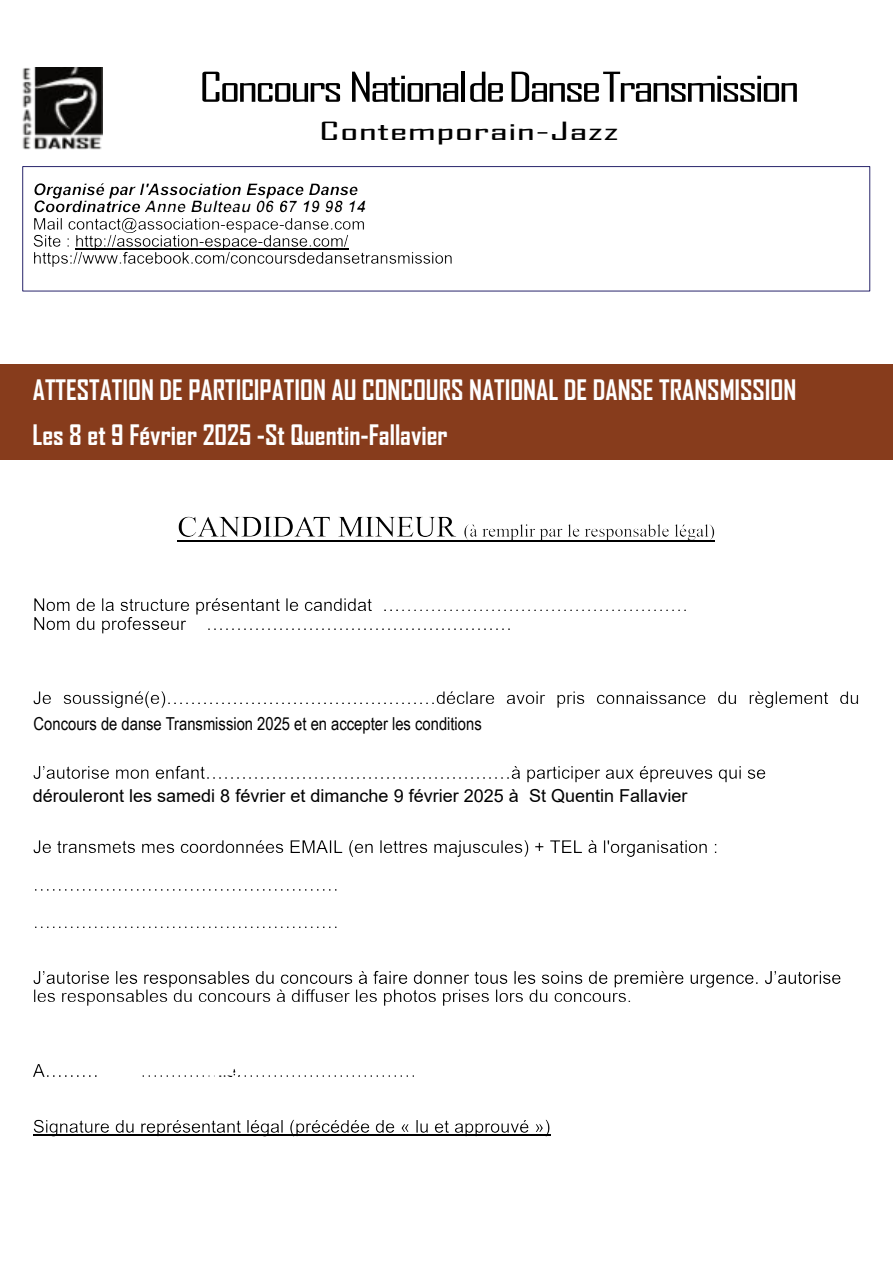
<style>
.page{position:relative;width:894px;height:1263px;background:#fff}
.page>*{position:absolute;margin:0;border:0;box-sizing:border-box;transform-origin:0 0}
.t1{font:39.45px "Agency FB";letter-spacing:-.06em;color:#000;scale:1.41 1}
.t2{font:700 27px "Agency FB";color:#fff}
.t3{font:24px "Agency FB";letter-spacing:.005em;color:#000;scale:2.02 1}
.t4{font:18px/18.6px "Arial";color:#000}
.t5{font:18px/37.5px "Times New Roman";color:#000}
.t6{font:17.85px "Arial";color:#000}
.t7{font:17.85px "Arial Narrow";color:#000}
.t8{font:16.5px/17.1px "Arial";color:#000}
.t9{font:italic 700 16.5px/17.1px "Arial";color:#000}
.s1{font-size:30px}
.s2{font-family:"Times New Roman"}
.s3{font-family:"Arial"}
</style>
<div class="page">
<div style="left:0;top:365px;width:892px;height:95px;background:#873c1c"></div>
<hr style="left:75px;top:248px;width:273px;height:2px;background:#000">
<hr style="left:178px;top:540px;width:286px;height:1px;background:#000">
<hr style="left:464px;top:540px;width:251px;height:1px;background:#000">
<hr style="left:33px;top:1135px;width:517px;height:1px;background:#000">
<img style="left:22px;top:68px;width:81px;height:82px">
<div style="left:23px;top:166px;width:847px;height:125px;border:1px solid #28256b"></div>
<h1 class="t1" style="left:199px;top:72px;width:428px">Concours National de Danse Transmission</h1>
<h3 class="t3" style="left:319px;top:122px;width:150px">Contemporain - Jazz</h3>
<p class="t9" style="left:33px;top:183px;width:334px">Organisé par l'Association Espace Danse<br>Coordinatrice Anne Bulteau 06 67 19 98 14</p>
<p class="t8" style="left:33px;top:217px;width:422px">Mail contact@association-espace-danse.com<br>Site : http://association-espace-danse.com/ https://www.facebook.com/concoursdedansetransmission</p>
<h2 class="t2" style="left:33px;top:379px;width:765px">ATTESTATION DE PARTICIPATION AU CONCOURS NATIONAL DE DANSE TRANSMISSION</h2>
<h2 class="t2" style="left:33px;top:424px;width:417px">Les 8 et 9 Février 2025 -St Quentin-Fallavier</h2>
<p class="t5" style="left:178px;top:513px;width:539px"><span class="s1">CANDIDAT MINEUR</span> (à remplir par le responsable légal)</p>
<p class="t4" style="left:33px;top:597px;width:657px">Nom de la structure présentant le candidat …<span class="s2">…………………………………………</span></p>
<p class="t5" style="left:33px;top:607px;width:481px"><span class="s3">Nom du professeur</span> ……………………………………………</p>
<p class="t4" style="left:33px;top:690px;width:828px">Je soussigné(e)………………………………………déclare avoir pris connaissance du règlement du</p>
<p class="t7" style="left:34px;top:717px;width:450px">Concours de danse Transmission 2025 et en accepter les conditions</p>
<p class="t4" style="left:33px;top:765px;width:735px">J’autorise mon enfant……………………………………………à participer aux épreuves qui se</p>
<p class="t6" style="left:33px;top:789px;width:656px">dérouleront les samedi 8 février et dimanche 9 février 2025 à St Quentin Fallavier</p>
<p class="t4" style="left:33px;top:839px;width:687px">Je transmets mes coordonnées EMAIL (en lettres majuscules) + TEL à l'organisation :</p>
<p class="t5" style="left:33px;top:868px;width:307px">…………………………………………… ……………………………………………</p>
<p class="t4" style="left:33px;top:970px;width:810px">J’autorise les responsables du concours à faire donner tous les soins de première urgence. J’autorise les responsables du concours à diffuser les photos prises lors du concours.</p>
<p class="t4" style="left:33px;top:1063px;width:68px">A………</p>
<p class="t4" style="left:141px;top:1063px;width:283px">…………..Le…………………………</p>
<p class="t4" style="left:33px;top:1119px;width:519px">Signature du représentant légal (précédée de « lu et approuvé »)</p>
</div>
